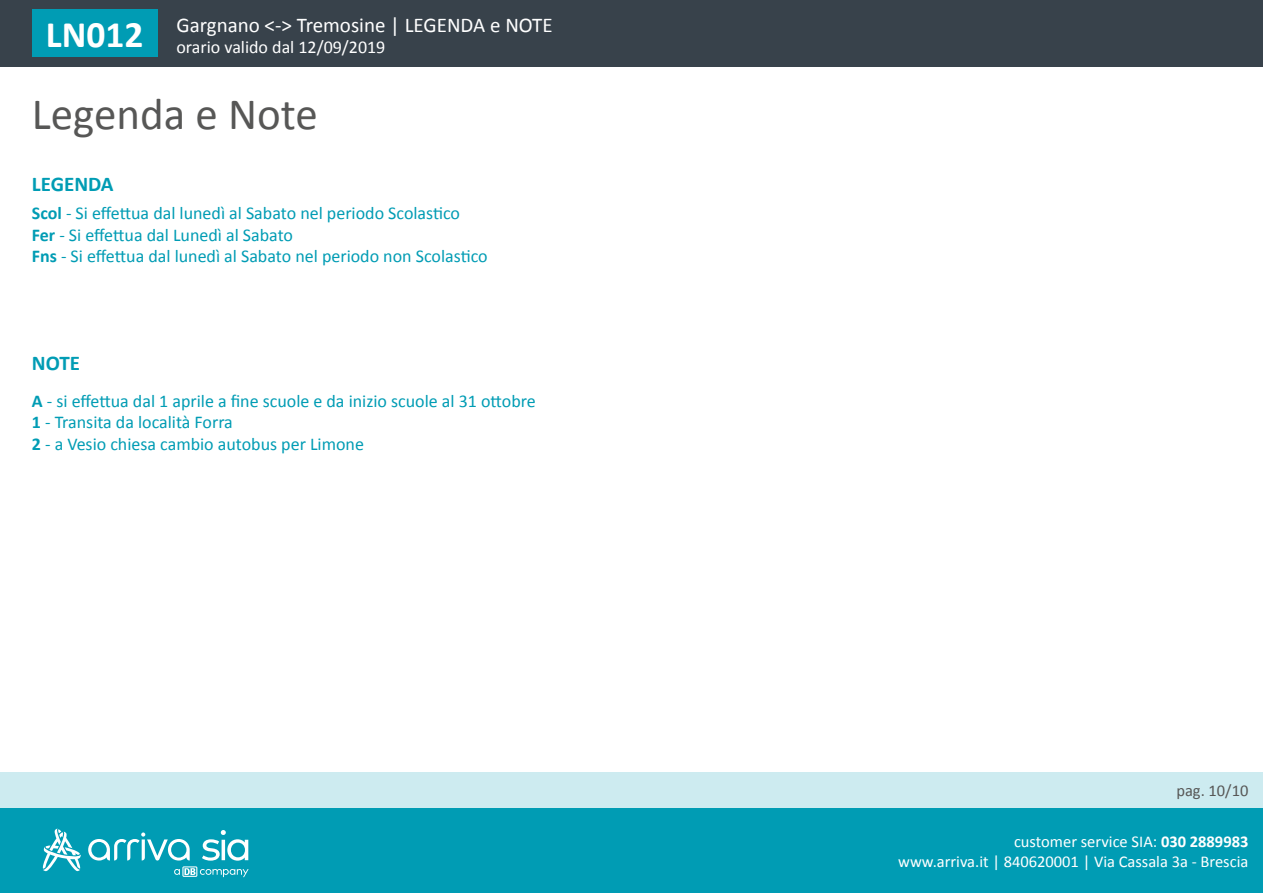
<style>
.page{position:relative;width:1263px;height:893px;background:#fff}
.page>*{position:absolute;margin:0;border:0;box-sizing:border-box;transform-origin:0 0}
.t1{font:45px "Calibri";color:#575756}
.t2{font:21px "Calibri";color:#fff}
.t3{font:700 21px "Calibri";color:#009cb4}
.t4{font:18px/21.6px "Calibri";color:#009cb4}
.t5{font:18px "Calibri";color:#fff}
.t6{font:16.5px/19.8px "Calibri";color:#fff;text-align:right}
.t7{font:16.5px "Calibri";color:#575756}
.s1{font-weight:700}
</style>
<div class="page">
<div style="left:0;top:772px;width:1263px;height:39px;background:#cdebf0"></div>
<div style="left:0;top:0;width:1263px;height:67px;background:#38424b"></div>
<div style="left:0;top:808px;width:1263px;height:85px;background:#009cb4"></div>
<div style="left:32px;top:10px;width:125px;height:47px;background:#009cb4"></div>
<svg style="left:43px;top:828px;width:38px;height:43px"></svg>
<svg style="left:88px;top:830px;width:161px;height:47px"></svg>
<p class="t2" style="left:176px;top:11px;width:378px">Gargnano &lt;-&gt; Tremosine | LEGENDA e NOTE</p>
<p class="t5" style="left:46px;top:36px;width:341px"><sup>LN012</sup> orario valido dal 12/09/2019</p>
<h1 class="t1" style="left:32px;top:86px;width:287px">Legenda e Note</h1>
<p class="t3" style="left:32px;top:171px;width:83px">LEGENDA</p>
<p class="t4" style="left:32px;top:202px;width:457px"><span class="s1">Scol</span> - Si effettua dal lunedì al Sabato nel periodo Scolastico<br><span class="s1">Fer</span> - Si effettua dal Lunedì al Sabato<br><span class="s1">Fns</span> - Si effettua dal lunedì al Sabato nel periodo non Scolastico</p>
<p class="t3" style="left:32px;top:350px;width:50px">NOTE</p>
<p class="t4" style="left:32px;top:390px;width:505px"><span class="s1">A</span> - si effettua dal 1 aprile a fine scuole e da inizio scuole al 31 ottobre<br><span class="s1">1</span> - Transita da località Forra<br><span class="s1">2</span> - a Vesio chiesa cambio autobus per Limone</p>
<p class="t7" style="left:1176px;top:780px;width:74px">pag. 10/10</p>
<p class="t6" style="left:898px;top:832px;width:352px">customer service SIA: <span class="s1">030 2889983<br></span>www.arriva.it | 840620001 | Via Cassala 3a - Brescia</p>
</div>
